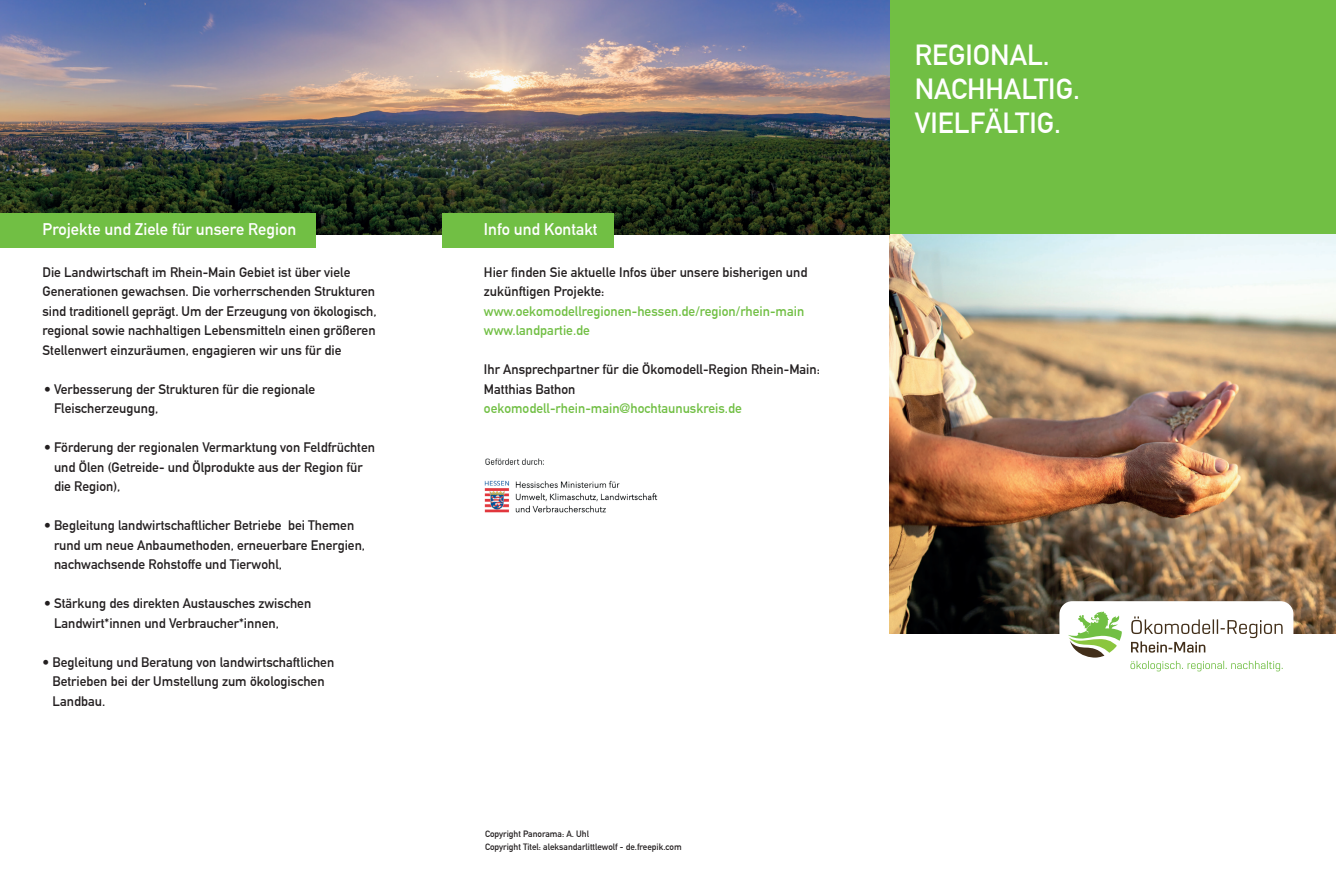
<style>
.page{position:relative;width:1336px;height:893px;background:#fff}
.page>*{position:absolute;margin:0;border:0;box-sizing:border-box;transform-origin:0 0}
.t1{font:700 28.5px/34.2px "DIN Alternate";color:#fff}
.t2{font:700 16.5px "DIN Alternate";color:#fff}
.t3{font:700 13.5px/19.5px "DIN Alternate";color:#231f20}
.t4{font:700 13.5px/19.5px "DIN Alternate";color:#71bf44}
.t5{font:700 9px/13.5px "DIN Alternate";color:#231f20}
</style>
<div class="page">
<div style="left:844px;top:0;width:491px;height:234px;background:#71bf44"></div>
<img style="left:889px;top:234px;width:446px;height:399px">
<div style="left:1059px;top:601px;width:234px;height:81px;background:#fff;border-radius:13px"></div>
<svg style="left:1130px;top:661px;width:152px;height:10px"></svg>
<svg style="left:1131px;top:616px;width:151px;height:37px"></svg>
<svg style="left:1068px;top:611px;width:53px;height:47px"></svg>
<img style="left:0;top:0;width:889px;height:234px">
<div style="left:0;top:213px;width:315px;height:34px;background:#71bf44"></div>
<div style="left:442px;top:213px;width:172px;height:34px;background:#71bf44"></div>
<img style="left:484px;top:458px;width:174px;height:55px">
<p class="t2" style="left:43px;top:216px;width:255px">Projekte und Ziele für unsere Region</p>
<p class="t2" style="left:484px;top:216px;width:115px">Info und Kontakt</p>
<p class="t3" style="left:484px;top:261px;width:325px">Hier finden Sie aktuelle Infos über unsere bisherigen und zukünftigen Projekte:</p>
<p class="t4" style="left:484px;top:300px;width:322px">www.oekomodellregionen-hessen.de/region/rhein-main www.landpartie.de</p>
<p class="t3" style="left:484px;top:359px;width:337px">Ihr Ansprechpartner für die Ökomodell-Region Rhein-Main:<br>Matthias Bathon</p>
<p class="t4" style="left:484px;top:398px;width:259px">oekomodell-rhein-main@hochtaunuskreis.de</p>
<p class="t3" style="left:43px;top:261px;width:335px">Die Landwirtschaft im Rhein-Main Gebiet ist über viele Generationen gewachsen. Die vorherrschenden Strukturen sind traditionell geprägt. Um der Erzeugung von ökologisch, regional sowie nachhaltigen Lebensmitteln einen größeren Stellenwert einzuräumen, engagieren wir uns für die</p>
<p class="t3" style="left:54px;top:378px;width:263px;text-indent:-10px">• Verbesserung der Strukturen für die regionale<br>Fleischerzeugung,</p>
<p class="t3" style="left:54px;top:437px;width:322px;text-indent:-10px">• Förderung der regionalen Vermarktung von Feldfrüchten und Ölen (Getreide- und Ölprodukte aus der Region für die Region),</p>
<p class="t3" style="left:54px;top:515px;width:312px;text-indent:-10px">• Begleitung landwirtschaftlicher Betriebe bei Themen rund um neue Anbaumethoden, erneuerbare Energien, nachwachsende Rohstoffe und Tierwohl,</p>
<p class="t3" style="left:54px;top:593px;width:259px;text-indent:-10px">• Stärkung des direkten Austausches zwischen<br>Landwirt*innen und Verbraucher*innen,</p>
<p class="t3" style="left:53px;top:651px;width:283px;text-indent:-10px">• Begleitung und Beratung von landwirtschaftlichen<br>Betrieben bei der Umstellung zum ökologischen<br>Landbau.</p>
<p class="t5" style="left:485px;top:826px;width:198px">Copyright Panorama: A. Uhl<br>Copyright Titel: aleksandarlittlewolf - de.freepik.com</p>
<h1 class="t1" style="left:914px;top:36px;width:167px">REGIONAL.<br>NACHHALTIG.<br>VIELFÄLTIG.</h1>
</div>
